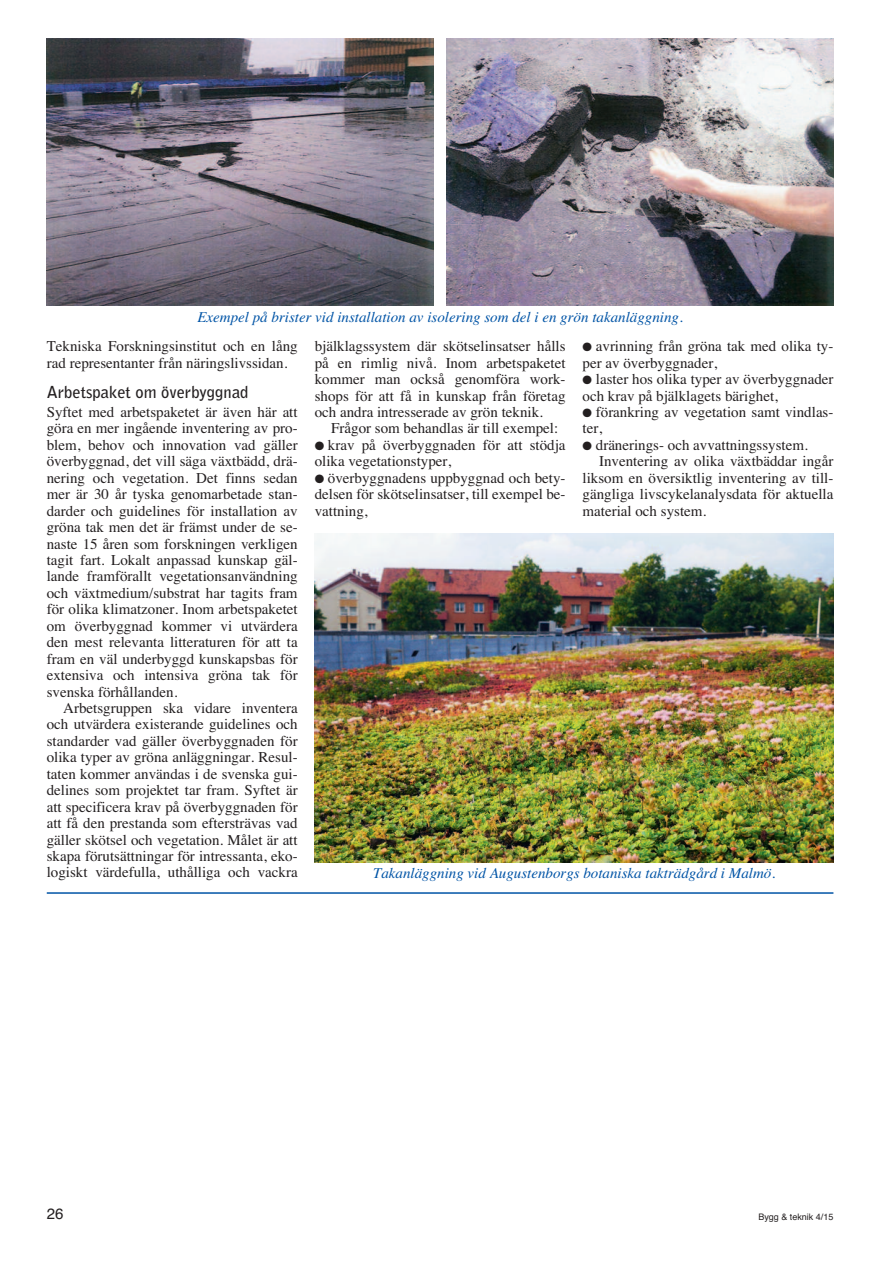
<style>
.page{position:relative;width:893px;height:1263px;background:#fff}
.page>*{position:absolute;margin:0;border:0;box-sizing:border-box;transform-origin:0 0}
.t1{font:700 16.5px "Bell Gothic";color:#231f20}
.t2{font:15px/16.5px "Times";color:#231f20}
.t3{font:italic 15px "Times";color:#0154a6}
.t4{font:15px "Helvetica";color:#231f20}
.t5{font:9px "Helvetica";color:#231f20}
</style>
<div class="page">
<hr style="left:47px;top:892px;width:786px;height:2px;background:#0154a6">
<img style="left:47px;top:38px;width:387px;height:267px">
<img style="left:446px;top:38px;width:387px;height:267px">
<img style="left:315px;top:534px;width:518px;height:329px">
<p class="t3" style="left:197px;top:308px;width:487px">Exempel på brister vid installation av isolering som del i en grön takanläggning.</p>
<p class="t2" style="left:47px;top:338px;width:252px">Tekniska Forskningsinstitut och en lång rad representanter från näringslivssidan.</p>
<p class="t1" style="left:47px;top:385px;width:203px">Arbetspaket om överbyggnad</p>
<p class="t2" style="left:47px;top:404px;width:252px;text-align:justify">Syftet med arbetspaketet är även här att göra en mer ingående inventering av pro&shy;blem, behov och innovation vad gäller överbyggnad, det vill säga växtbädd, drä&shy;nering och vegetation. Det finns sedan mer är 30 år tyska genomarbetade stan&shy;darder och guidelines för installation av gröna tak men det är främst under de se&shy;naste 15 åren som forskningen verkligen tagit fart. Lokalt anpassad kunskap gäl&shy;lande framförallt vegetationsanvändning och växtmedium/substrat har tagits fram för olika klimatzoner. Inom arbetspaketet om överbyggnad kommer vi utvärdera den mest relevanta litteraturen för att ta fram en väl underbyggd kunskapsbas för extensiva och intensiva gröna tak för svenska förhållanden.</p>
<p class="t2" style="left:47px;top:699px;width:252px;text-align:justify;text-indent:17px">Arbetsgruppen ska vidare inventera och utvärdera existerande guidelines och standarder vad gäller överbyggnaden för olika typer av gröna anläggningar. Resul&shy;taten kommer användas i de svenska gui&shy;delines som projektet tar fram. Syftet är att specificera krav på överbyggnaden för att få den prestanda som eftersträvas vad gäller skötsel och vegetation. Målet är att skapa förutsättningar för intressanta, eko&shy;logiskt värdefulla, uthålliga och vackra</p>
<p class="t2" style="left:315px;top:338px;width:252px;text-align:justify">bjälklagssystem där skötselinsatser hålls på en rimlig nivå. Inom arbetspaketet kommer man också genomföra work&shy;shops för att få in kunskap från företag och andra intresserade av grön teknik.</p>
<p class="t2" style="left:331px;top:420px;width:229px">Frågor som behandlas är till exempel:</p>
<p class="t2" style="left:315px;top:436px;width:252px">● krav på överbyggnaden för att stödja olika vegetationstyper,</p>
<p class="t2" style="left:315px;top:469px;width:252px;text-align:justify">● överbyggnadens uppbyggnad och bety&shy;delsen för skötselinsatser, till exempel be&shy;vattning,</p>
<p class="t2" style="left:583px;top:338px;width:252px">● avrinning från gröna tak med olika ty&shy;per av överbyggnader,</p>
<p class="t2" style="left:583px;top:371px;width:252px">● laster hos olika typer av överbyggnader och krav på bjälklagets bärighet,</p>
<p class="t2" style="left:583px;top:404px;width:252px">● förankring av vegetation samt vindlas&shy;ter,</p>
<p class="t2" style="left:583px;top:436px;width:227px">● dränerings- och avvattningssystem.</p>
<p class="t2" style="left:599px;top:453px;width:236px">Inventering av olika växtbäddar ingår</p>
<p class="t2" style="left:583px;top:469px;width:252px">liksom en översiktlig inventering av till-</p>
<p class="t2" style="left:583px;top:486px;width:252px">gängliga livscykelanalysdata för aktuella</p>
<p class="t2" style="left:583px;top:502px;width:125px">material och system.</p>
<p class="t3" style="left:373px;top:864px;width:404px">Takanläggning vid Augustenborgs botaniska takträdgård i Malmö.</p>
<p class="t4" style="left:47px;top:1205px;width:18px">26</p>
<p class="t5" style="left:758px;top:1211px;width:77px">Bygg &amp; teknik 4/15</p>
</div>
